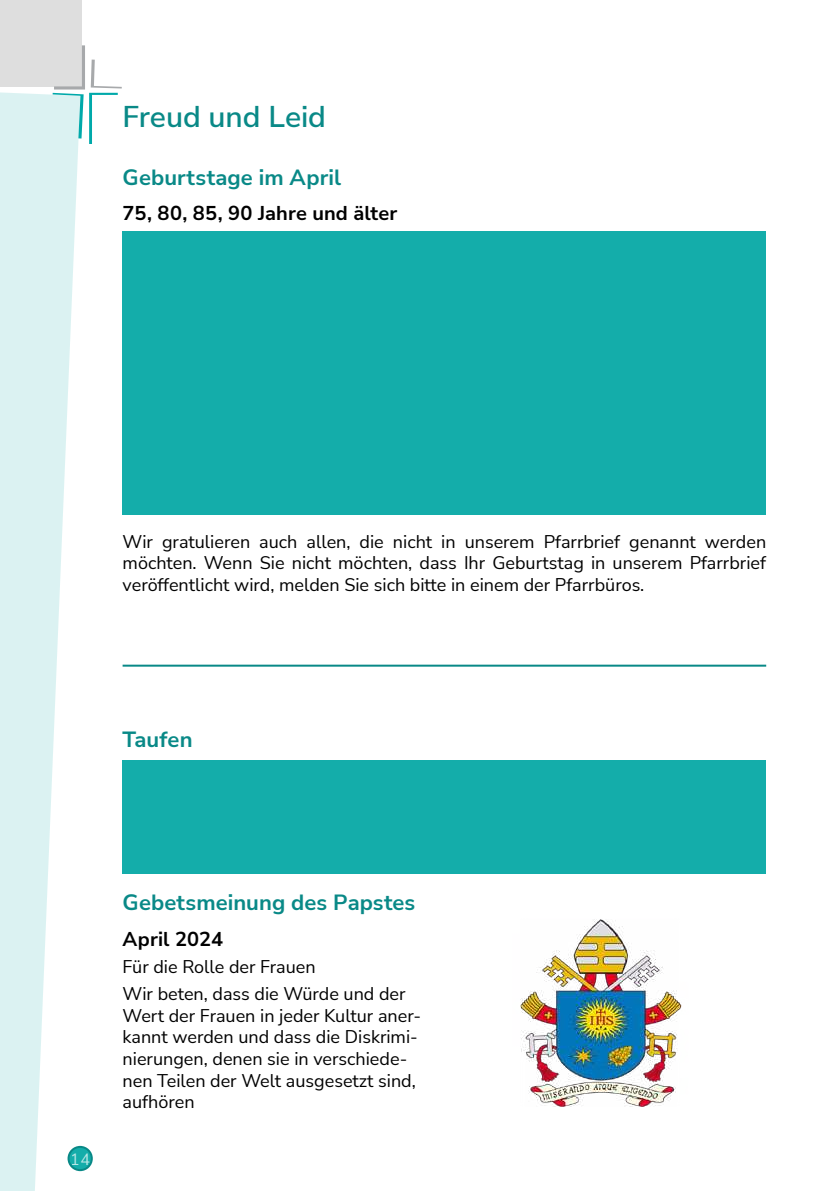
<style>
.page{position:relative;width:840px;height:1191px;background:#fff}
.page>*{position:absolute;margin:0;border:0;box-sizing:border-box;transform-origin:0 0}
.t1{font:600 30px "Nunito Sans";letter-spacing:-.005em;color:#098987}
.t2{font:700 22px "Nunito Sans";letter-spacing:.005em;color:#098987}
.t3{font:700 20px "Nunito Sans";letter-spacing:.005em;color:#000}
.t4{font:18px/21.6px "Nunito Sans";color:#000}
.t5{font:16px "Nunito Sans";color:#fff}
</style>
<div class="page">
<div style="left:68px;top:1146px;width:24px;height:24px;background:#14adaa;border-radius:50%"></div>
<div style="left:67px;top:1145px;width:26px;height:26px;border:2px solid #098987;border-radius:50%"></div>
<div style="left:0;top:0;width:82px;height:87px;background:#dedede"></div>
<svg style="left:0;top:92px;width:80px;height:1099px;fill:#dbf2f2"></svg>
<svg style="left:53px;top:45px;width:69px;height:99px"></svg>
<hr style="left:122px;top:664px;width:643px;height:2px;background:#098987">
<img style="left:520px;top:919px;width:162px;height:187px">
<div style="left:122px;top:231px;width:643px;height:283px;background:#14adaa"></div>
<div style="left:122px;top:760px;width:643px;height:113px;background:#14adaa"></div>
<h1 class="t1" style="left:122px;top:105px;width:205px">Freud und Leid</h1>
<p class="t2" style="left:122px;top:165px;width:220px">Geburtstage im April</p>
<p class="t3" style="left:122px;top:202px;width:276px">75, 80, 85, 90 Jahre und älter</p>
<p class="t4" style="left:122px;top:530px;width:644px;text-align:justify">Wir gratulieren auch allen, die nicht in unserem Pfarrbrief genannt werden möchten. Wenn Sie nicht möchten, dass Ihr Geburtstag in unserem Pfarrbrief veröffentlicht wird, melden Sie sich bitte in einem der Pfarrbüros.</p>
<p class="t2" style="left:122px;top:727px;width:71px">Taufen</p>
<p class="t5" style="left:71px;top:1149px;width:21px">14</p>
<p class="t2" style="left:122px;top:890px;width:294px">Gebetsmeinung des Papstes</p>
<p class="t3" style="left:122px;top:927px;width:102px">April 2024</p>
<p class="t4" style="left:122px;top:953px;width:284px;line-height:27.2px">Für die Rolle der Frauen<br>Wir beten, dass die Würde und der</p>
<p class="t4" style="left:122px;top:1004px;width:300px">Wert der Frauen in jeder Kultur aner&shy;kannt werden und dass die Diskrimi&shy;nierungen, denen sie in verschiede&shy;nen Teilen der Welt ausgesetzt sind, aufhören</p>
</div>
